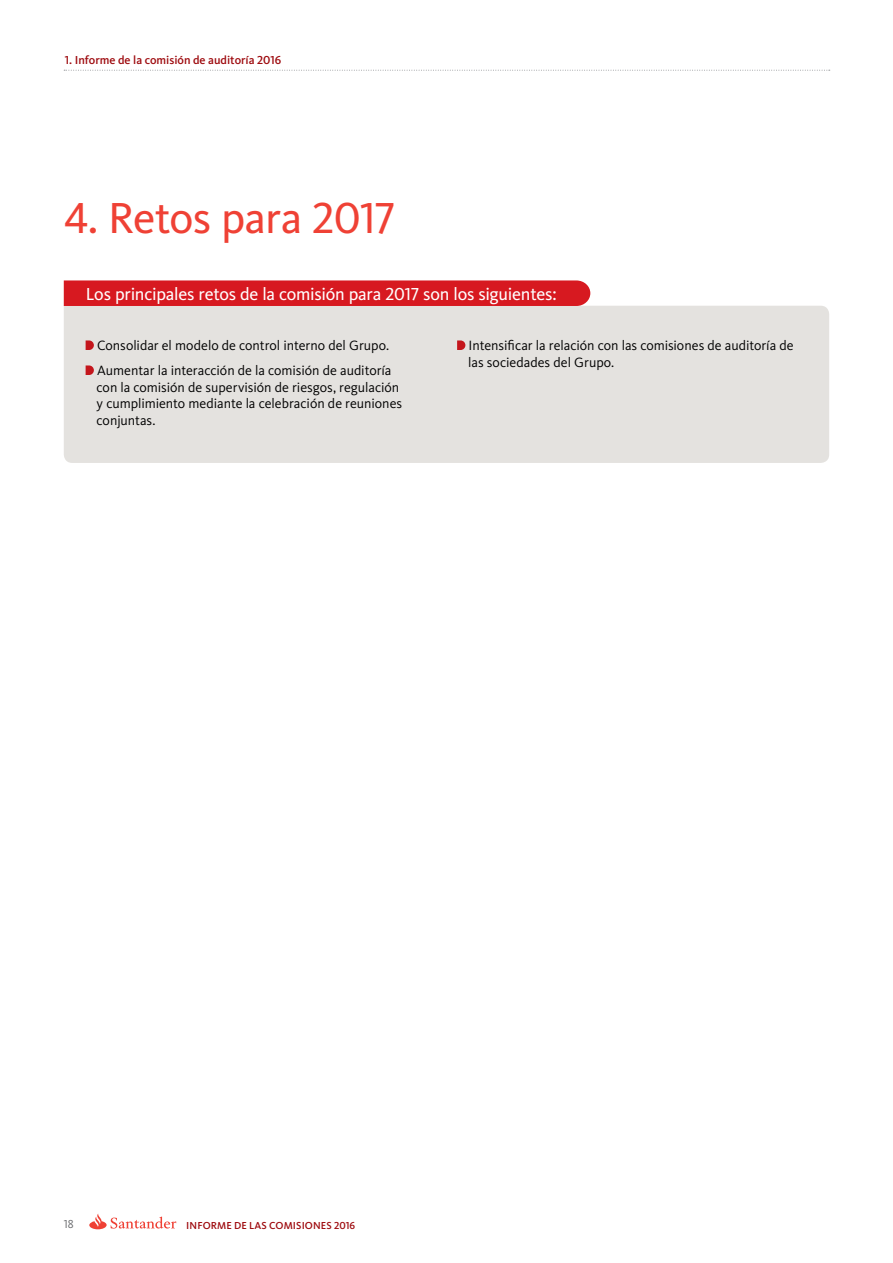
<style>
.page{position:relative;width:893px;height:1263px;background:#fff}
.page>*{position:absolute;margin:0;border:0;box-sizing:border-box;transform-origin:0 0}
.t1{font:45px "Kievit OT";letter-spacing:-.015em;color:#ef4135}
.t2{font:18px "Kievit OT";letter-spacing:-.01em;color:#fff}
.t3{font:13.95px/16.5px "Kievit OT";letter-spacing:-.005em;color:#000}
.t4{font:500 12px "Kievit OT";color:#9e0b0f}
.t5{font:12px "Kievit OT";color:#6d6e71}
.t6{font:500 10.5px "Kievit OT";letter-spacing:.01em;color:#9e0b0f}
</style>
<div class="page">
<svg style="left:64px;top:70px;width:766px;height:1px"></svg>
<svg style="left:89px;top:1214px;width:87px;height:15px"></svg>
<div style="left:64px;top:306px;width:765px;height:157px;background:#e4e2df"></div>
<div style="left:64px;top:280px;width:526px;height:26px;background:#d71920"></div>
<svg style="left:86px;top:340px;width:8px;height:10px"></svg>
<svg style="left:86px;top:365px;width:8px;height:10px"></svg>
<svg style="left:457px;top:340px;width:8px;height:10px"></svg>
<p class="t4" style="left:65px;top:52px;width:218px">1. Informe de la comisión de auditoría 2016</p>
<h1 class="t1" style="left:64px;top:191px;width:333px">4. Retos para 2017</h1>
<h2 class="t2" style="left:86px;top:283px;width:472px">Los principales retos de la comisión para 2017 son los siguientes:</h2>
<p class="t3" style="left:97px;top:333px;width:296px;line-height:25px">Consolidar el modelo de control interno del Grupo.<br>Aumentar la interacción de la comisión de auditoría</p>
<p class="t3" style="left:97px;top:378px;width:307px">con la comisión de supervisión de riesgos, regulación y cumplimiento mediante la celebración de reuniones conjuntas.</p>
<p class="t3" style="left:468px;top:337px;width:327px">Intensificar la relación con las comisiones de auditoría de las sociedades del Grupo.</p>
<p class="t5" style="left:64px;top:1217px;width:11px">18</p>
<p class="t6" style="left:186px;top:1219px;width:170px">INFORME DE LAS COMISIONES 2016</p>
</div>
